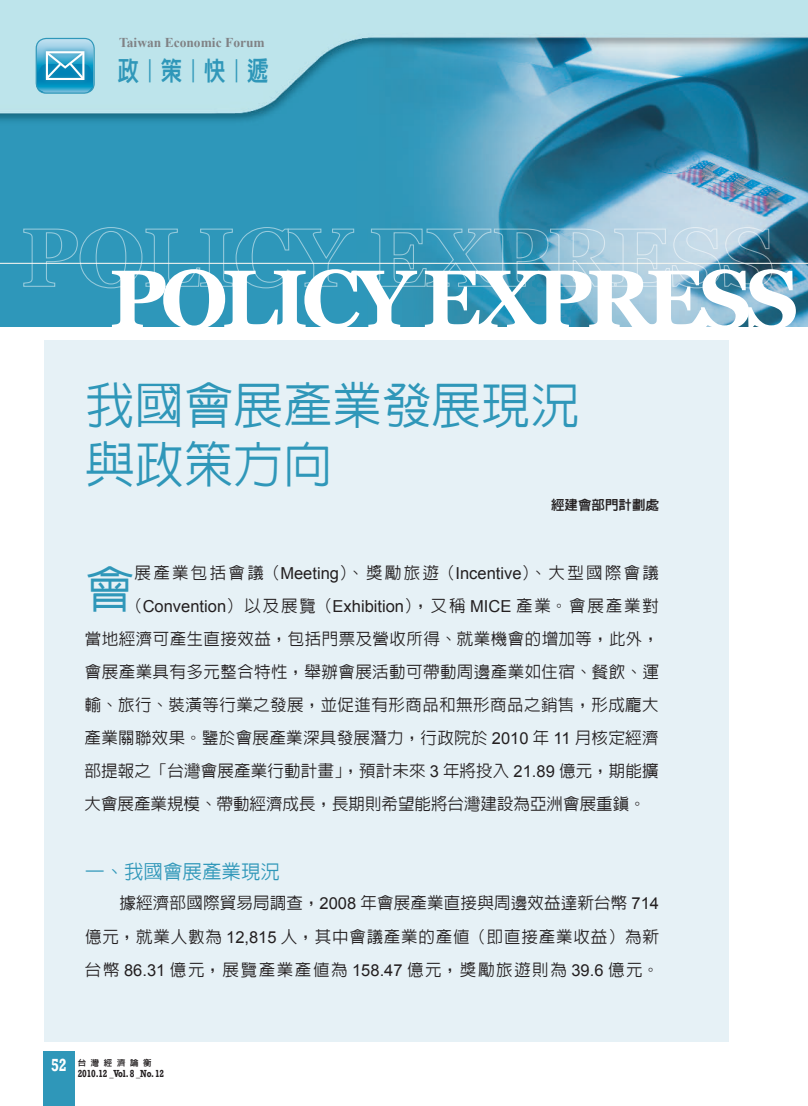
<style>
.page{position:relative;width:808px;height:1106px;background:#fff}
.page>*{position:absolute;margin:0;border:0;box-sizing:border-box;transform-origin:0 0}
.t1{font:700 82.5px "Georgia";letter-spacing:-.08em;color:#fff}
.t2{font:500 49.5px/58.5px "Lin Gothic";color:#2f97b9}
.t3{font:27px "Lin Gothic Extra";color:#2f97b9;scale:.8 1}
.t4{font:500 19.5px "Lin Gothic";color:#2f97b9}
.t5{font:500 16.5px/33px "Lin Gothic";letter-spacing:.05em;color:#231f20;text-align:justify}
.t6{font:16.5px "Arial";color:#231f20}
.t7{font:500 16.5px "Lin Gothic";letter-spacing:.14em;color:#231f20}
.t8{font:700 13.5px "Times New Roman";color:#808285}
.t9{font:13.5px "Lin Gothic Extra";color:#231f20}
.t10{font:700 10.5px "Rockwell";letter-spacing:-.02em;color:#231f20;scale:.8 1}
.t11{font:8.4px "Lin Gothic Extra";letter-spacing:.555em;color:#231f20}
.s1{font-family:"Arial";font-weight:400}
.s2{font-family:"Lin Gothic";font-weight:500}
.s3{font-family:"Rockwell";font-weight:700;font-size:18px;color:#fff}
</style>
<div class="page">
<img style="left:0;top:0;width:808px;height:326px">
<hr style="left:0;top:263px;width:808px;height:1px;background:#f5f5f0">
<svg style="left:23px;top:226px;width:332px;height:63px;background:#3a9cbd"></svg>
<svg style="left:370px;top:226px;width:403px;height:63px;background:#72aec6"></svg>
<svg style="left:36px;top:39px;width:57px;height:54px"></svg>
<div style="left:41px;top:47px;width:48px;height:37px;background:#2f97b9;opacity:.75"></div>
<svg style="left:36px;top:50px;width:57px;height:43px;background:#4caccf"></svg>
<div style="left:36px;top:38px;width:59px;height:56px;border:1px solid #2f97b9;border-radius:10px"></div>
<div style="left:43px;top:1051px;width:32px;height:55px;background:#2f97b9"></div>
<div style="left:44px;top:340px;width:685px;height:702px;background:#e6f1f6"></div>
<p class="t8" style="left:119px;top:33px;width:147px">Taiwan Economic Forum</p>
<h3 class="t3" style="left:118px;top:57px;width:190px">政｜策｜快｜遞</h3>
<h1 class="t1" style="left:109px;top:246px;width:691px">POLICY EXPRESS</h1>
<h2 class="t2" style="left:85px;top:376px;width:496px">我國會展產業發展現況與政策方向</h2>
<p class="t9" style="left:551px;top:497px;width:109px">經建會部門計劃處</p>
<h2 class="t2" style="left:85px;top:560px;width:51px">會</h2>
<p class="t7" style="left:135px;top:564px;width:526px">展產業包括會議（<span class="s1">Meeting</span>）、獎勵旅遊（<span class="s1">Incentive</span>）、大型國際會議</p>
<p class="t6" style="left:126px;top:595px;width:534px"><span class="s2">（</span>Convention<span class="s2">）以及展覽（</span>Exhibition<span class="s2">），又稱</span> MICE <span class="s2">產業。會展產業對</span></p>
<p class="t5" style="left:85px;top:622px;width:576px">當地經濟可產生直接效益，包括門票及營收所得、就業機會的增加等，此外，會展產業具有多元整合特性，舉辦會展活動可帶動周邊產業如住宿、餐飲、運輸、旅行、裝潢等行業之發展，並促進有形商品和無形商品之銷售，形成龐大產業關聯效果。鑒於會展產業深具發展潛力，行政院於 <span class="s1">2010</span> 年 <span class="s1">11</span> 月核定經濟部提報之「台灣會展產業行動計畫」，預計未來 <span class="s1">3</span> 年將投入 <span class="s1">21.89</span> 億元，期能擴大會展產業規模、帶動經濟成長，長期則希望能將台灣建設為亞洲會展重鎮。</p>
<p class="t4" style="left:85px;top:861px;width:196px">一、我國會展產業現況</p>
<p class="t5" style="left:85px;top:886px;width:576px;text-indent:35px">據經濟部國際貿易局調查，<span class="s1">2008</span> 年會展產業直接與周邊效益達新台幣 <span class="s1">714</span>億元，就業人數為 <span class="s1">12,815</span> 人，其中會議產業的產值（即直接產業收益）為新台幣 <span class="s1">86.31</span> 億元，展覽產業產值為 <span class="s1">158.47</span> 億元，獎勵旅遊則為 <span class="s1">39.6</span> 億元。</p>
<p class="t11" style="left:51px;top:1058px;width:102px"><span class="s3">52</span> 台灣經濟論衡</p>
<p class="t10" style="left:78px;top:1067px;width:110px">2010.12 _Vol. 8 _No. 12</p>
</div>
